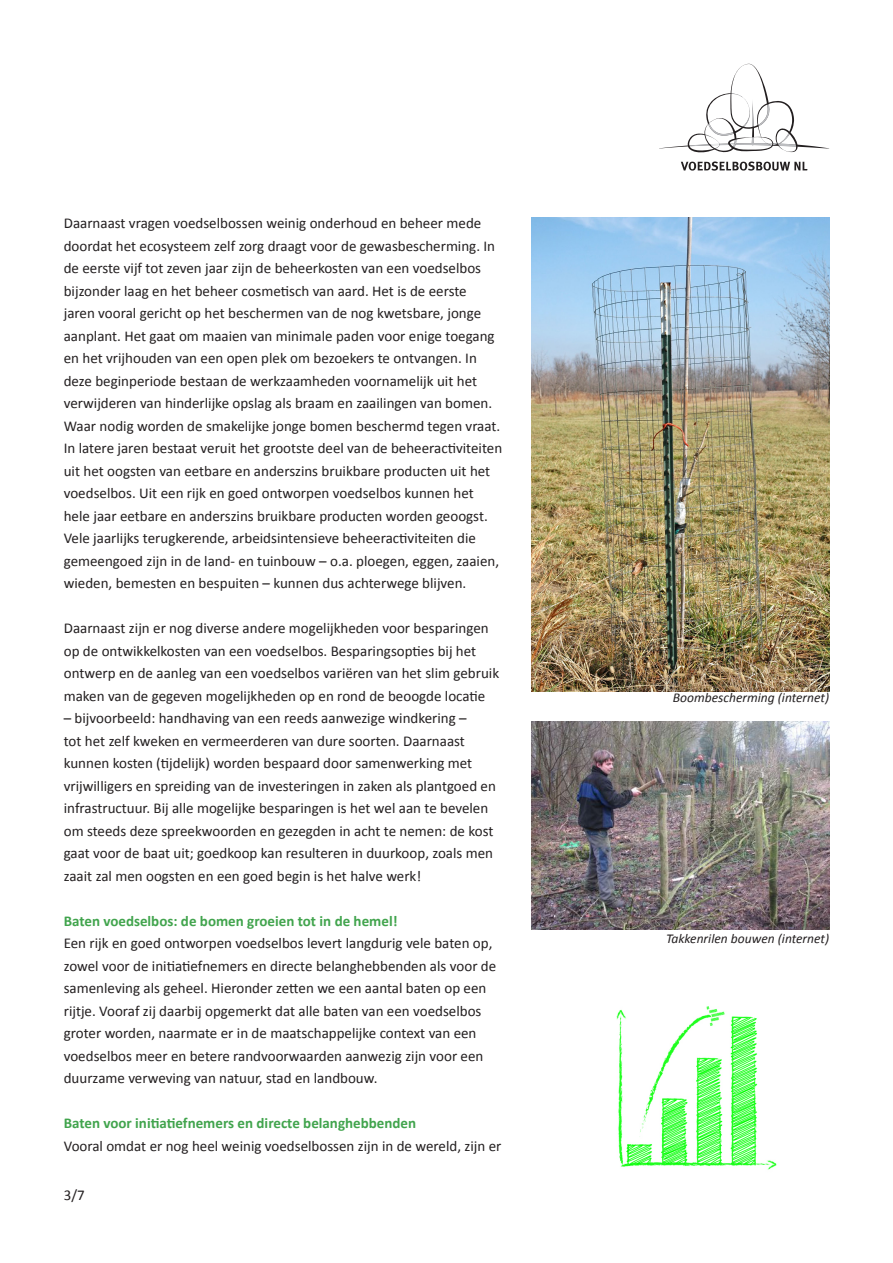
<style>
.page{position:relative;width:893px;height:1263px;background:#fff}
.page>*{position:absolute;margin:0;border:0;box-sizing:border-box;transform-origin:0 0}
.t1{font:15px/22.5px "Calibri";color:#231f20}
.t2{font:700 15px "Calibri";color:#41a44d}
.t3{font:italic 13.5px "Calibri";color:#231f20}
</style>
<div class="page">
<svg style="left:681px;top:161px;width:126px;height:10px"></svg>
<svg style="left:659px;top:64px;width:170px;height:89px"></svg>
<img style="left:531px;top:217px;width:298px;height:474px">
<img style="left:531px;top:721px;width:298px;height:209px">
<img style="left:616px;top:1006px;width:161px;height:164px">
<p class="t1" style="left:64px;top:212px;width:440px">Daarnaast vragen voedselbossen weinig onderhoud en beheer mede doordat het ecosysteem zelf zorg draagt voor de gewasbescherming. In de eerste vijf tot zeven jaar zijn de beheerkosten van een voedselbos bijzonder laag en het beheer cosmetisch van aard. Het is de eerste<br>jaren vooral gericht op het beschermen van de nog kwetsbare, jonge aanplant. Het gaat om maaien van minimale paden voor enige toegang en het vrijhouden van een open plek om bezoekers te ontvangen. In deze beginperiode bestaan de werkzaamheden voornamelijk uit het verwijderen van hinderlijke opslag als braam en zaailingen van bomen.<br>Waar nodig worden de smakelijke jonge bomen beschermd tegen vraat.<br>In latere jaren bestaat veruit het grootste deel van de beheeractiviteiten uit het oogsten van eetbare en anderszins bruikbare producten uit het voedselbos. Uit een rijk en goed ontworpen voedselbos kunnen het hele jaar eetbare en anderszins bruikbare producten worden geoogst.<br>Vele jaarlijks terugkerende, arbeidsintensieve beheeractiviteiten die gemeengoed zijn in de land- en tuinbouw – o.a. ploegen, eggen, zaaien, wieden, bemesten en bespuiten – kunnen dus achterwege blijven.</p>
<p class="t1" style="left:64px;top:617px;width:437px">Daarnaast zijn er nog diverse andere mogelijkheden voor besparingen op de ontwikkelkosten van een voedselbos. Besparingsopties bij het ontwerp en de aanleg van een voedselbos variëren van het slim gebruik maken van de gegeven mogelijkheden op en rond de beoogde locatie</p>
<p class="t1" style="left:64px;top:707px;width:434px">– bijvoorbeeld: handhaving van een reeds aanwezige windkering –<br>tot het zelf kweken en vermeerderen van dure soorten. Daarnaast kunnen kosten (tijdelijk) worden bespaard door samenwerking met vrijwilligers en spreiding van de investeringen in zaken als plantgoed en infrastructuur. Bij alle mogelijke besparingen is het wel aan te bevelen om steeds deze spreekwoorden en gezegden in acht te nemen: de kost gaat voor de baat uit; goedkoop kan resulteren in duurkoop, zoals men zaait zal men oogsten en een goed begin is het halve werk!</p>
<p class="t2" style="left:64px;top:911px;width:335px">Baten voedselbos: de bomen groeien tot in de hemel!</p>
<p class="t1" style="left:64px;top:932px;width:434px">Een rijk en goed ontworpen voedselbos levert langdurig vele baten op, zowel voor de initiatiefnemers en directe belanghebbenden als voor de samenleving als geheel. Hieronder zetten we een aantal baten op een rijtje. Vooraf zij daarbij opgemerkt dat alle baten van een voedselbos groter worden, naarmate er in de maatschappelijke context van een voedselbos meer en betere randvoorwaarden aanwezig zijn voor een duurzame verweving van natuur, stad en landbouw.</p>
<p class="t2" style="left:64px;top:1114px;width:354px">Baten voor initiatiefnemers en directe belanghebbenden</p>
<p class="t1" style="left:64px;top:1134px;width:439px">Vooral omdat er nog heel weinig voedselbossen zijn in de wereld, zijn er</p>
<p class="t1" style="left:64px;top:1184px;width:22px">3/7</p>
<p class="t3" style="left:673px;top:688px;width:158px">Boombescherming (internet)</p>
<p class="t3" style="left:666px;top:929px;width:165px">Takkenrilen bouwen (internet)</p>
</div>
